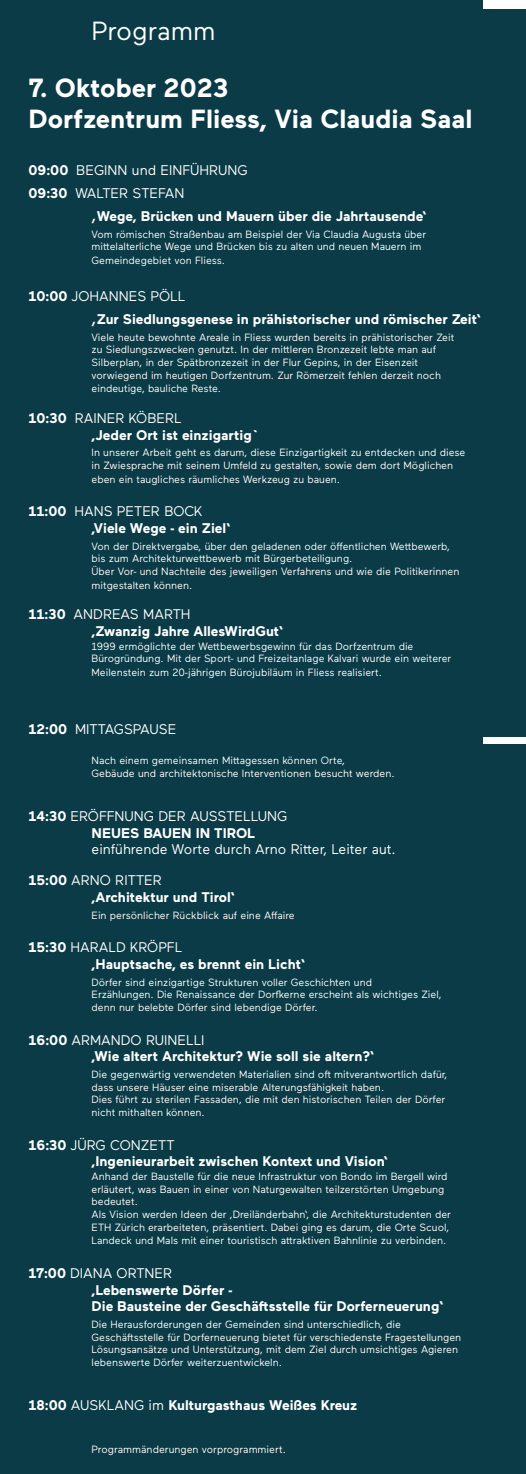
<style>
.page{position:relative;width:526px;height:1474px;background:#fff}
.page>*{position:absolute;margin:0;border:0;box-sizing:border-box;transform-origin:0 0}
.t1{font:700 26.25px/31.5px "Maax";color:#fff}
.t2{font:26.25px "Maax";color:#fff}
.t3{font:700 14px/16.8px "Maax";color:#fff}
.t4{font:14px/16.8px "Maax";color:#fff}
.t5{font:10.5px/12.6px "Maax";color:#fff}
.s1{font-weight:700}
.s2{font-weight:400;font-size:19.25px}
.s3{font-weight:400}
</style>
<div class="page">
<div style="left:0;top:0;width:526px;height:1473px;background:#0b3b46"></div>
<div style="left:484px;top:737px;width:42px;height:6px;background:#fff"></div>
<div style="left:484px;top:0;width:42px;height:8px;background:#fff"></div>
<p class="t2" style="left:92px;top:13px;width:125px">Programm</p>
<p class="t1" style="left:29px;top:70px;width:445px">7. Oktober 2023<br>Dorfzentrum Fliess, Via Claudia Saal</p>
<p class="t4" style="left:29px;top:161px;width:220px"><span class="s1">09:00</span> BEGINN und EINFÜHRUNG</p>
<p class="t4" style="left:29px;top:184px;width:157px"><span class="s1">09:30</span> WALTER STEFAN</p>
<p class="t3" style="left:92px;top:207px;width:336px"><span class="s2">‚</span>Wege, Brücken und Mauern über die Jahrtausende‘</p>
<p class="t5" style="left:92px;top:227px;width:336px">Vom römischen Straßenbau am Beispiel der Via Claudia Augusta über mittelalterliche Wege und Brücken bis zu alten und neuen Mauern im</p>
<p class="t5" style="left:92px;top:253px;width:135px">Gemeindegebiet von Fliess.</p>
<p class="t3" style="left:92px;top:284px;width:391px;line-height:23.1px;text-indent:-63px">10:00 <span class="s3">JOHANNES PÖLL<br></span><span class="s2">‚</span>Zur Siedlungsgenese in prähistorischer und römischer Zeit‘</p>
<p class="t5" style="left:92px;top:330px;width:364px">Viele heute bewohnte Areale in Fliess wurden bereits in prähistorischer Zeit zu Siedlungszwecken genutzt. In der mittleren Bronzezeit lebte man auf Silberplan, in der Spätbronzezeit in der Flur Gepins, in der Eisenzeit vorwiegend im heutigen Dorfzentrum. Zur Römerzeit fehlen derzeit noch</p>
<p class="t5" style="left:92px;top:382px;width:131px">eindeutige, bauliche Reste.</p>
<p class="t3" style="left:92px;top:409px;width:169px;text-indent:-63px">10:30 <span class="s3">RAINER KÖBERL<br></span>‚Jeder Ort ist einzigartig`</p>
<p class="t5" style="left:92px;top:446px;width:375px">In unserer Arbeit geht es darum, diese Einzigartigkeit zu entdecken und diese in Zwiesprache mit seinem Umfeld zu gestalten, sowie dem dort Möglichen</p>
<p class="t5" style="left:92px;top:472px;width:250px">eben ein taugliches räumliches Werkzeug zu bauen.</p>
<p class="t3" style="left:92px;top:502px;width:140px;text-indent:-63px">11:00 <span class="s3">HANS PETER BOCK </span>‚Viele Wege - ein Ziel‘</p>
<p class="t5" style="left:92px;top:539px;width:369px">Von der Direktvergabe, über den geladenen oder öffentlichen Wettbewerb, bis zum Architekturwettbewerb mit Bürgerbeteiligung.<br>Über Vor- und Nachteile des jeweiligen Verfahrens und wie die Politikerinnen</p>
<p class="t5" style="left:92px;top:578px;width:102px">mitgestalten können.</p>
<p class="t3" style="left:92px;top:605px;width:193px;text-indent:-63px">11:30 <span class="s3">ANDREAS MARTH<br></span>‚Zwanzig Jahre AllesWirdGut‘</p>
<p class="t5" style="left:92px;top:639px;width:361px">1999 ermöglichte der Wettbewerbsgewinn für das Dorfzentrum die<br>Bürogründung. Mit der Sport- und Freizeitanlage Kalvari wurde ein weiterer</p>
<p class="t5" style="left:92px;top:665px;width:292px">Meilenstein zum 20-jährigen Bürojubiläum in Fliess realisiert.</p>
<p class="t4" style="left:29px;top:719px;width:149px"><span class="s1">12:00</span> MITTAGSPAUSE</p>
<p class="t5" style="left:92px;top:753px;width:305px">Nach einem gemeinsamen Mittagessen können Orte,<br>Gebäude und architektonische Interventionen besucht werden.</p>
<p class="t4" style="left:92px;top:807px;width:306px;text-indent:-63px"><span class="s1">14:30</span> ERÖFFNUNG DER AUSSTELLUNG<br><span class="s1">NEUES BAUEN IN TIROL<br></span>einführende Worte durch Arno Ritter, Leiter aut.</p>
<p class="t3" style="left:92px;top:871px;width:145px;text-indent:-63px">15:00 <span class="s3">ARNO RITTER </span>‚Architektur und Tirol‘</p>
<p class="t5" style="left:92px;top:908px;width:205px">Ein persönlicher Rückblick auf eine Affaire</p>
<p class="t3" style="left:92px;top:938px;width:215px;text-indent:-63px">15:30 <span class="s3">HARALD KRÖPFL<br></span>‚Hauptsache, es brennt ein Licht‘</p>
<p class="t5" style="left:92px;top:975px;width:352px">Dörfer sind einzigartige Strukturen voller Geschichten und<br>Erzählungen. Die Renaissance der Dorfkerne erscheint als wichtiges Ziel, denn nur belebte Dörfer sind lebendige Dörfer.</p>
<p class="t3" style="left:92px;top:1030px;width:284px;text-indent:-63px">16:00 <span class="s3">ARMANDO RUINELLI<br></span>‚Wie altert Architektur? Wie soll sie altern?‘</p>
<p class="t5" style="left:92px;top:1067px;width:357px">Die gegenwärtig verwendeten Materialien sind oft mitverantwortlich dafür, dass unsere Häuser eine miserable Alterungsfähigkeit haben.</p>
<p class="t5" style="left:92px;top:1092px;width:355px">Dies führt zu sterilen Fassaden, die mit den historischen Teilen der Dörfer nicht mithalten können.</p>
<p class="t3" style="left:92px;top:1135px;width:298px;text-indent:-63px">16:30 <span class="s3">JÜRG CONZETT<br></span>‚Ingenieurarbeit zwischen Kontext und Vision‘</p>
<p class="t5" style="left:92px;top:1169px;width:357px">Anhand der Baustelle für die neue Infrastruktur von Bondo im Bergell wird</p>
<p class="t5" style="left:92px;top:1182px;width:361px">erläutert, was Bauen in einer von Naturgewalten teilzerstörten Umgebung bedeutet.<br>Als Vision werden Ideen der ‚Dreiländerbahn‘, die Architekturstudenten der ETH Zürich erarbeiteten, präsentiert. Dabei ging es darum, die Orte Scuol,</p>
<p class="t5" style="left:92px;top:1233px;width:356px">Landeck und Mals mit einer touristisch attraktiven Bahnlinie zu verbinden.</p>
<p class="t3" style="left:92px;top:1263px;width:353px;text-indent:-63px">17:00 <span class="s3">DIANA ORTNER<br></span>‚Lebenswerte Dörfer -<br>Die Bausteine der Geschäftsstelle für Dorferneuerung‘</p>
<p class="t5" style="left:92px;top:1317px;width:371px">Die Herausforderungen der Gemeinden sind unterschiedlich, die Geschäftsstelle für Dorferneuerung bietet für verschiedenste Fragestellungen Lösungsansätze und Unterstützung, mit dem Ziel durch umsichtiges Agieren lebenswerte Dörfer weiterzuentwickeln.</p>
<p class="t3" style="left:29px;top:1396px;width:330px">18:00 <span class="s3">AUSKLANG im</span> Kulturgasthaus Weißes Kreuz</p>
<p class="t5" style="left:92px;top:1442px;width:196px">Programmänderungen vorprogrammiert.</p>
</div>
